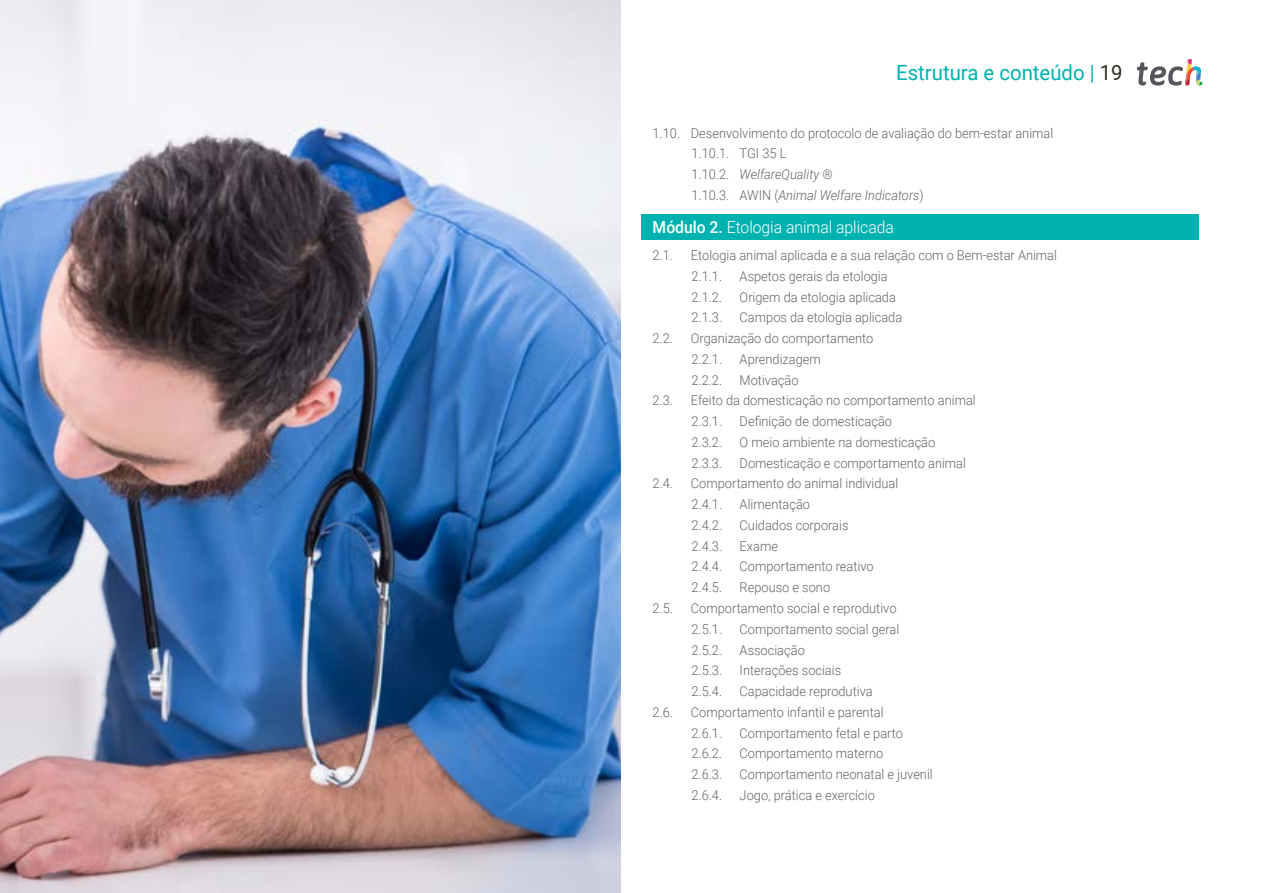
<style>
.page{position:relative;width:1263px;height:893px;background:#fff}
.page>*{position:absolute;margin:0;border:0;box-sizing:border-box;transform-origin:0 0}
.t1{font:21px "Roboto";color:#00b2af}
.t2{font:300 16.5px "Roboto";color:#fff;scale:.95 1}
.t3{font:300 13.5px/20.7px "Roboto";color:#61646a;scale:.95 1}
.s1{color:#312e20}
.s2{font-style:italic}
.s3{font-weight:500}
</style>
<div class="page">
<div style="left:642px;top:214px;width:557px;height:25px;background:#00b2af"></div>
<svg style="left:1137px;top:59px;width:65px;height:27px"></svg>
<img style="left:0;top:0;width:621px;height:893px">
<h1 class="t1" style="left:896px;top:57px;width:228px">Estrutura e conteúdo | <span class="s1">19</span></h1>
<p class="t3" style="left:692px;top:122px;width:382px;text-indent:-39px">1.10. Desenvolvimento do protocolo de avaliação do bem-estar animal 1.10.1. TGI 35 L<br>1.10.2. <span class="s2">WelfareQuality</span> ®<br>1.10.3. AWIN (<span class="s2">Animal Welfare Indicators</span>)</p>
<p class="t2" style="left:653px;top:216px;width:255px"><span class="s3">Módulo 2.</span> Etologia animal aplicada</p>
<p class="t3" style="left:653px;top:245px;width:23px">2.1.</p>
<p class="t3" style="left:691px;top:245px;width:387px">Etologia animal aplicada e a sua relação com o Bem-estar Animal<br>2.1.1.</p>
<p class="t3" style="left:740px;top:265px;width:157px">Aspetos gerais da etologia</p>
<p class="t3" style="left:692px;top:286px;width:34px">2.1.2.</p>
<p class="t3" style="left:740px;top:286px;width:166px">Origem da etologia aplicada</p>
<p class="t3" style="left:692px;top:307px;width:34px">2.1.3.</p>
<p class="t3" style="left:740px;top:307px;width:173px">Campos da etologia aplicada</p>
<p class="t3" style="left:653px;top:328px;width:23px">2.2.</p>
<p class="t3" style="left:691px;top:328px;width:193px">Organização do comportamento<br>2.2.1.</p>
<p class="t3" style="left:740px;top:348px;width:87px">Aprendizagem</p>
<p class="t3" style="left:692px;top:369px;width:34px">2.2.2.</p>
<p class="t3" style="left:740px;top:369px;width:63px">Motivação</p>
<p class="t3" style="left:653px;top:390px;width:23px">2.3.</p>
<p class="t3" style="left:691px;top:390px;width:301px">Efeito da domesticação no comportamento animal<br>2.3.1.</p>
<p class="t3" style="left:740px;top:411px;width:162px">Definição de domesticação</p>
<p class="t3" style="left:692px;top:431px;width:34px">2.3.2.</p>
<p class="t3" style="left:740px;top:431px;width:207px">O meio ambiente na domesticação</p>
<p class="t3" style="left:692px;top:452px;width:34px">2.3.3.</p>
<p class="t3" style="left:740px;top:452px;width:240px">Domesticação e comportamento animal</p>
<p class="t3" style="left:653px;top:473px;width:23px">2.4.</p>
<p class="t3" style="left:691px;top:473px;width:220px">Comportamento do animal individual<br>2.4.1.</p>
<p class="t3" style="left:740px;top:494px;width:76px">Alimentação</p>
<p class="t3" style="left:692px;top:514px;width:34px">2.4.2.</p>
<p class="t3" style="left:740px;top:514px;width:116px">Cuidados corporais</p>
<p class="t3" style="left:692px;top:535px;width:34px">2.4.3.</p>
<p class="t3" style="left:740px;top:535px;width:42px">Exame</p>
<p class="t3" style="left:692px;top:556px;width:34px">2.4.4.</p>
<p class="t3" style="left:740px;top:556px;width:143px">Comportamento reativo</p>
<p class="t3" style="left:692px;top:577px;width:34px">2.4.5.</p>
<p class="t3" style="left:740px;top:577px;width:97px">Repouso e sono</p>
<p class="t3" style="left:653px;top:597px;width:23px">2.5.</p>
<p class="t3" style="left:691px;top:597px;width:218px">Comportamento social e reprodutivo<br>2.5.1.</p>
<p class="t3" style="left:740px;top:618px;width:170px">Comportamento social geral</p>
<p class="t3" style="left:692px;top:639px;width:34px">2.5.2.</p>
<p class="t3" style="left:740px;top:639px;width:70px">Associação</p>
<p class="t3" style="left:692px;top:660px;width:34px">2.5.3.</p>
<p class="t3" style="left:740px;top:660px;width:108px">Interações sociais</p>
<p class="t3" style="left:692px;top:680px;width:34px">2.5.4.</p>
<p class="t3" style="left:740px;top:680px;width:141px">Capacidade reprodutiva</p>
<p class="t3" style="left:653px;top:701px;width:23px">2.6.</p>
<p class="t3" style="left:691px;top:701px;width:204px">Comportamento infantil e parental<br>2.6.1.</p>
<p class="t3" style="left:740px;top:722px;width:173px">Comportamento fetal e parto</p>
<p class="t3" style="left:692px;top:743px;width:34px">2.6.2.</p>
<p class="t3" style="left:740px;top:743px;width:153px">Comportamento materno</p>
<p class="t3" style="left:692px;top:763px;width:34px">2.6.3.</p>
<p class="t3" style="left:740px;top:763px;width:205px">Comportamento neonatal e juvenil</p>
<p class="t3" style="left:692px;top:784px;width:34px">2.6.4.</p>
<p class="t3" style="left:740px;top:784px;width:144px">Jogo, prática e exercício</p>
</div>
